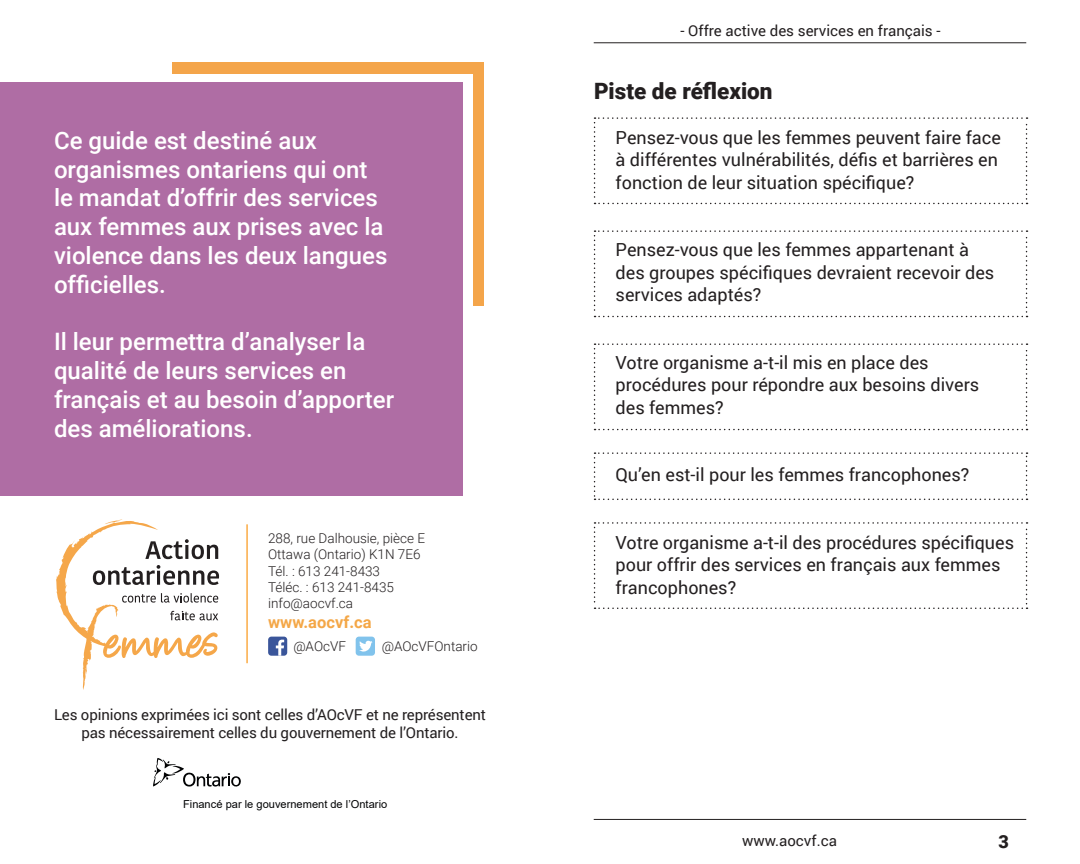
<style>
.page{position:relative;width:1080px;height:864px;background:#fff}
.page>*{position:absolute;margin:0;border:0;box-sizing:border-box;transform-origin:0 0}
.t1{font:500 24px/28.8px "Roboto";color:#fff}
.Titre{font:900 22.5px "Roboto";color:#231f20}
.texte{font:18px/22.5px "Roboto";color:#231f20}
.t2{font:900 18px "Roboto";color:#231f20}
.t3{font:700 16.5px "Roboto";color:#f4a747}
.t4{font:15px/18px "Roboto";letter-spacing:-.01em;color:#231f20;text-align:center}
.texte-2{font:300 13.5px "Roboto";color:#231f20}
.t5{font:10.95px "Arial";color:#020304}
</style>
<div class="page">
<hr style="left:594px;top:42px;width:432px;height:1px;background:#231f20">
<hr style="left:594px;top:819px;width:432px;height:1px;background:#231f20">
<svg style="left:594px;top:117px;width:434px;height:87px"></svg>
<svg style="left:594px;top:230px;width:434px;height:87px"></svg>
<svg style="left:594px;top:343px;width:434px;height:87px"></svg>
<svg style="left:594px;top:522px;width:434px;height:87px"></svg>
<svg style="left:594px;top:452px;width:434px;height:48px"></svg>
<div style="left:173px;top:63px;width:311px;height:243px;background:#f4a54a"></div>
<div style="left:0;top:74px;width:472px;height:413px;background:#fff"></div>
<div style="left:0;top:82px;width:462px;height:414px;background:#af6da4"></div>
<svg style="left:153px;top:758px;width:88px;height:29px"></svg>
<hr style="left:246px;top:524px;width:2px;height:139px;background:#fbab45">
<div style="left:356px;top:637px;width:19px;height:19px;background:#81c3ec;border-radius:3px"></div>
<svg style="left:359px;top:641px;width:14px;height:11px"></svg>
<div style="left:268px;top:637px;width:19px;height:19px;background:#3a559a;border-radius:3px"></div>
<svg style="left:276px;top:640px;width:8px;height:16px"></svg>
<svg style="left:56px;top:519px;width:163px;height:171px"></svg>
<p class="t1" style="left:54px;top:125px;width:335px">Ce guide est destiné aux organismes ontariens qui ont le mandat d’offrir des services aux femmes aux prises avec la violence dans les deux langues officielles.</p>
<p class="t1" style="left:54px;top:326px;width:342px">Il leur permettra d’analyser la qualité de leurs services en français et au besoin d’apporter des améliorations.</p>
<p class="texte-2" style="left:268px;top:529px;width:159px">288, rue Dalhousie, pièce E</p>
<p class="texte-2" style="left:268px;top:545px;width:154px">Ottawa (Ontario) K1N 7E6</p>
<p class="texte-2" style="left:268px;top:561px;width:113px">Tél. : 613 241-8433</p>
<p class="texte-2" style="left:268px;top:577px;width:127px">Téléc. : 613 241-8435</p>
<p class="texte-2" style="left:268px;top:594px;width:87px">info@aocvf.ca</p>
<p class="t3" style="left:268px;top:610px;width:105px">www.aocvf.ca</p>
<p class="texte-2" style="left:293px;top:636px;width:54px">@AOcVF</p>
<p class="texte-2" style="left:382px;top:636px;width:97px">@AOcVFOntario</p>
<p class="t4" style="left:54px;top:705px;width:434px">Les opinions exprimées ici sont celles d’AOcVF et ne représentent pas nécessairement celles du gouvernement de l’Ontario.</p>
<p class="t5" style="left:183px;top:796px;width:206px">Financé par le gouvernement de l’Ontario</p>
<p class="t4" style="left:680px;top:21px;width:262px">- Offre active des services en français -</p>
<p class="Titre" style="left:594px;top:75px;width:180px">Piste de réflexion</p>
<p class="texte" style="left:616px;top:125px;width:387px">Pensez-vous que les femmes peuvent faire face à différentes vulnérabilités, défis et barrières en fonction de leur situation spécifique?</p>
<p class="texte" style="left:616px;top:238px;width:380px">Pensez-vous que les femmes appartenant à des groupes spécifiques devraient recevoir des services adaptés?</p>
<p class="texte" style="left:616px;top:350px;width:365px">Votre organisme a-t-il mis en place des procédures pour répondre aux besoins divers des femmes?</p>
<p class="texte" style="left:616px;top:463px;width:355px">Qu’en est-il pour les femmes francophones?</p>
<p class="texte" style="left:616px;top:530px;width:400px">Votre organisme a-t-il des procédures spécifiques pour offrir des services en français aux femmes francophones?</p>
<p class="t4" style="left:742px;top:831px;width:96px">www.aocvf.ca</p>
<p class="t2" style="left:999px;top:829px;width:12px">3</p>
</div>
